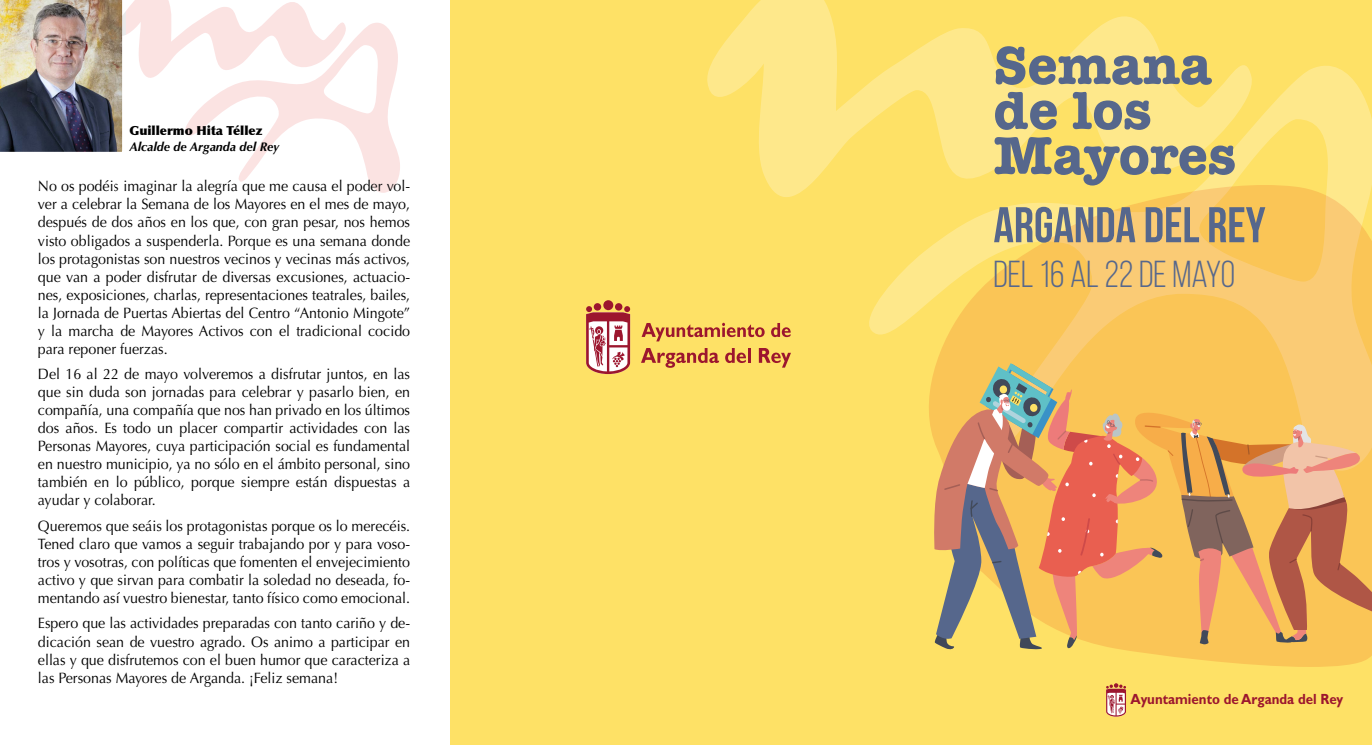
<style>
.page{position:relative;width:1372px;height:745px;background:#fff}
.page>*{position:absolute;margin:0;border:0;box-sizing:border-box;transform-origin:0 0}
.t1{font:700 55px/45px "American Typewriter";color:#56678c}
.t2{font:700 50px "Bebas Neue";color:#56678c}
.t3{font:37.5px "Bebas Neue";color:#56678c}
.t4{font:15px/18px "Optima LT Std";color:#000;text-align:justify;scale:.95 1}
.t5{font:700 14.75px "Gill Sans Std";color:#9c162e;scale:.9 1}
.t6{font:italic 700 12.5px "Optima LT Std";color:#000}
.t7{font:900 12.5px "Optima LT Std";color:#000}
</style>
<div class="page">
<div style="left:450px;top:0;width:921px;height:744px;background:#fee166"></div>
<svg style="left:707px;top:0;width:452px;height:197px"></svg>
<svg style="left:858px;top:51px;width:513px;height:284px"></svg>
<svg style="left:915px;top:185px;width:456px;height:481px"></svg>
<svg style="left:0;top:0;width:400px;height:193px"></svg>
<svg style="left:641px;top:348px;width:78px;height:19px"></svg>
<svg style="left:725px;top:348px;width:21px;height:15px"></svg>
<hr style="left:747px;top:348px;width:3px;height:14px;background:#9c162e">
<svg style="left:758px;top:348px;width:33px;height:19px"></svg>
<svg style="left:641px;top:322px;width:123px;height:19px"></svg>
<svg style="left:771px;top:323px;width:19px;height:14px"></svg>
<div style="left:603px;top:300px;width:10px;height:10px;background:#9c162e;border-radius:50%"></div>
<div style="left:615px;top:303px;width:7px;height:7px;background:#9c162e;border-radius:50%"></div>
<svg style="left:593px;top:303px;width:8px;height:7px"></svg>
<svg style="left:586px;top:306px;width:44px;height:68px;background:#ce8a8c"></svg>
<svg style="left:932px;top:363px;width:439px;height:286px;background:#dfa762"></svg>
<svg style="left:1106px;top:683px;width:19px;height:33px"></svg>
<p class="t7" style="left:129px;top:123px;width:135px">Guillermo Hita Téllez</p>
<p class="t6" style="left:129px;top:139px;width:152px">Alcalde de Arganda del Rey</p>
<p class="t4" style="left:38px;top:177px;width:393px">No os podéis imaginar la alegría que me causa el poder vol&shy;ver a celebrar la Semana de los Mayores en el mes de mayo, después de dos años en los que, con gran pesar, nos hemos visto obligados a suspenderla. Porque es una semana donde los protagonistas son nuestros vecinos y vecinas más activos, que van a poder disfrutar de diversas excusiones, actuacio&shy;nes, exposiciones, charlas, representaciones teatrales, bailes, la Jornada de Puertas Abiertas del Centro “Antonio Mingote” y la marcha de Mayores Activos con el tradicional cocido para reponer fuerzas.</p>
<p class="t4" style="left:38px;top:365px;width:393px">Del 16 al 22 de mayo volveremos a disfrutar juntos, en las que sin duda son jornadas para celebrar y pasarlo bien, en compañía, una compañía que nos han privado en los últimos dos años. Es todo un placer compartir actividades con las Personas Mayores, cuya participación social es fundamental en nuestro municipio, ya no sólo en el ámbito personal, sino también en lo público, porque siempre están dispuestas a ayudar y colaborar.</p>
<p class="t4" style="left:38px;top:516px;width:393px">Queremos que seáis los protagonistas porque os lo merecéis.<br>Tened claro que vamos a seguir trabajando por y para voso&shy;tros y vosotras, con políticas que fomenten el envejecimiento activo y que sirvan para combatir la soledad no deseada, fo&shy;mentando así vuestro bienestar, tanto físico como emocional.</p>
<p class="t4" style="left:38px;top:614px;width:393px">Espero que las actividades preparadas con tanto cariño y de&shy;dicación sean de vuestro agrado. Os animo a participar en ellas y que disfrutemos con el buen humor que caracteriza a las Personas Mayores de Arganda. ¡Feliz semana!</p>
<h1 class="t1" style="left:993px;top:40px;width:244px">Semana de los<br>Mayores</h1>
<h2 class="t2" style="left:993px;top:197px;width:273px">ARGANDA DEL REY</h2>
<h3 class="t3" style="left:993px;top:254px;width:243px">DEL 16 AL 22 DE MAYO</h3>
<p class="t5" style="left:1130px;top:690px;width:238px">Ayuntamiento de Arganda del Rey</p>
</div>
